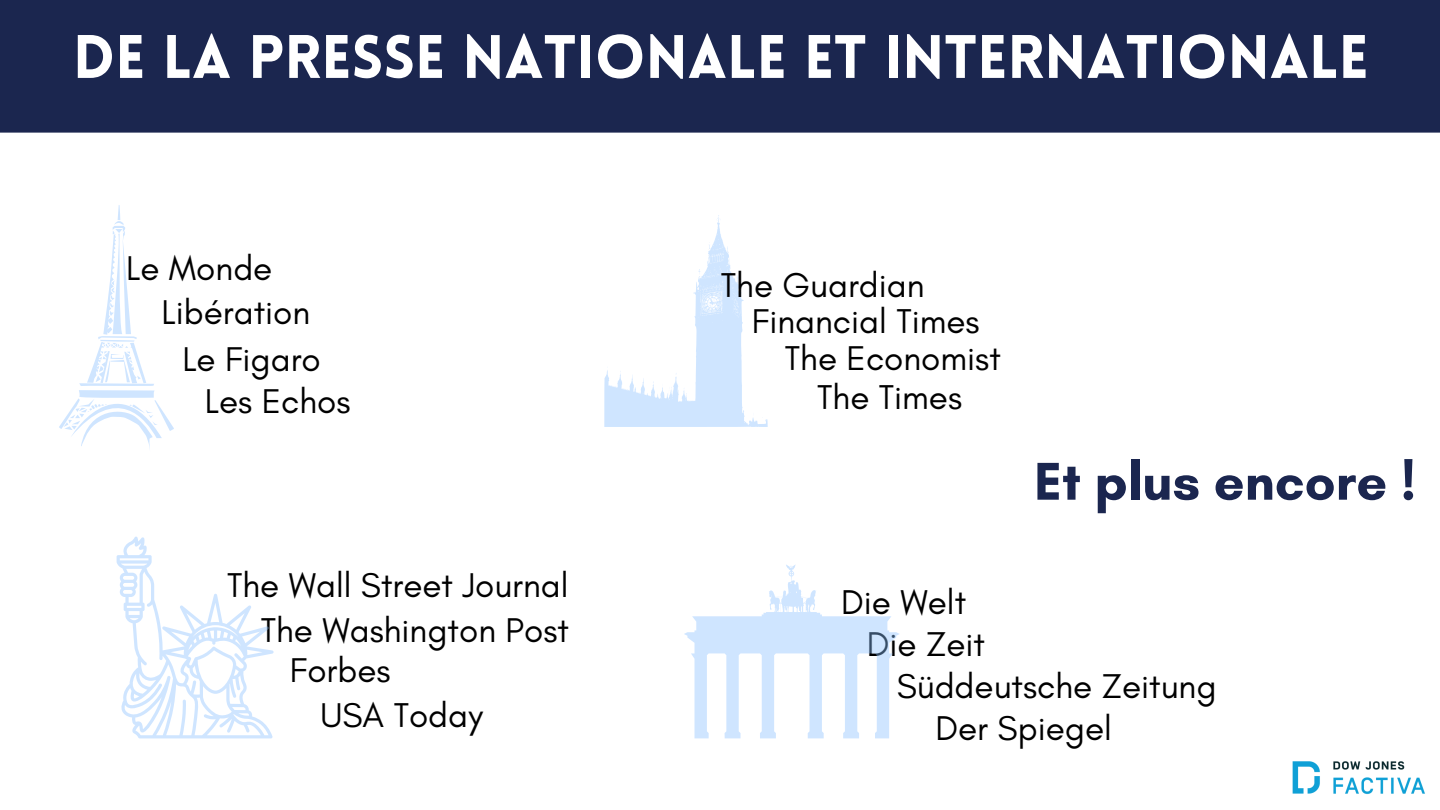
<style>
.page{position:relative;width:1440px;height:810px;background:#fff}
.page>*{position:absolute;margin:0;border:0;box-sizing:border-box;transform-origin:0 0}
.t1{font:900 60px "Lovelo";color:#fff}
.t2{font:700 54.2px "Glacial Indifference";color:#1b264f}
.t3{font:35px "Glacial Indifference";color:#000}
</style>
<div class="page">
<div style="left:0;top:0;width:1440px;height:133px;background:#1b264f"></div>
<svg style="left:604px;top:215px;width:164px;height:212px"></svg>
<svg style="left:59px;top:205px;width:115px;height:244px"></svg>
<svg style="left:117px;top:537px;width:156px;height:201px"></svg>
<svg style="left:684px;top:564px;width:215px;height:174px"></svg>
<img style="left:1292px;top:761px;width:133px;height:33px">
<h2 class="t1" style="left:73px;top:33px;width:1297px">DE LA PRESSE NATIONALE ET INTERNATIONALE</h2>
<h2 class="t3" style="left:126px;top:246px;width:148px">Le Monde</h2>
<h2 class="t3" style="left:161px;top:291px;width:150px">Libération</h2>
<h1 class="t3" style="left:182px;top:338px;width:140px">Le Figaro</h1>
<p class="t3" style="left:205px;top:379px;width:147px">Les Echos</p>
<h2 class="t3" style="left:227px;top:564px;width:343px">The Wall Street Journal</h2>
<h2 class="t3" style="left:261px;top:609px;width:310px">The Washington Post</h2>
<h2 class="t3" style="left:290px;top:649px;width:102px">Forbes</h2>
<p class="t3" style="left:321px;top:694px;width:164px">USA Today</p>
<p class="t3" style="left:721px;top:264px;width:205px">The Guardian</p>
<p class="t3" style="left:752px;top:300px;width:229px">Financial Times</p>
<p class="t3" style="left:785px;top:337px;width:217px">The Economist</p>
<p class="t3" style="left:817px;top:376px;width:146px">The Times</p>
<p class="t2" style="left:1034px;top:448px;width:383px">Et plus encore !</p>
<h1 class="t3" style="left:841px;top:581px;width:127px">Die Welt</h1>
<p class="t3" style="left:867px;top:623px;width:120px">Die Zeit</p>
<h2 class="t3" style="left:897px;top:665px;width:321px">Süddeutsche Zeitung</h2>
<h2 class="t3" style="left:936px;top:707px;width:178px">Der Spiegel</h2>
</div>
